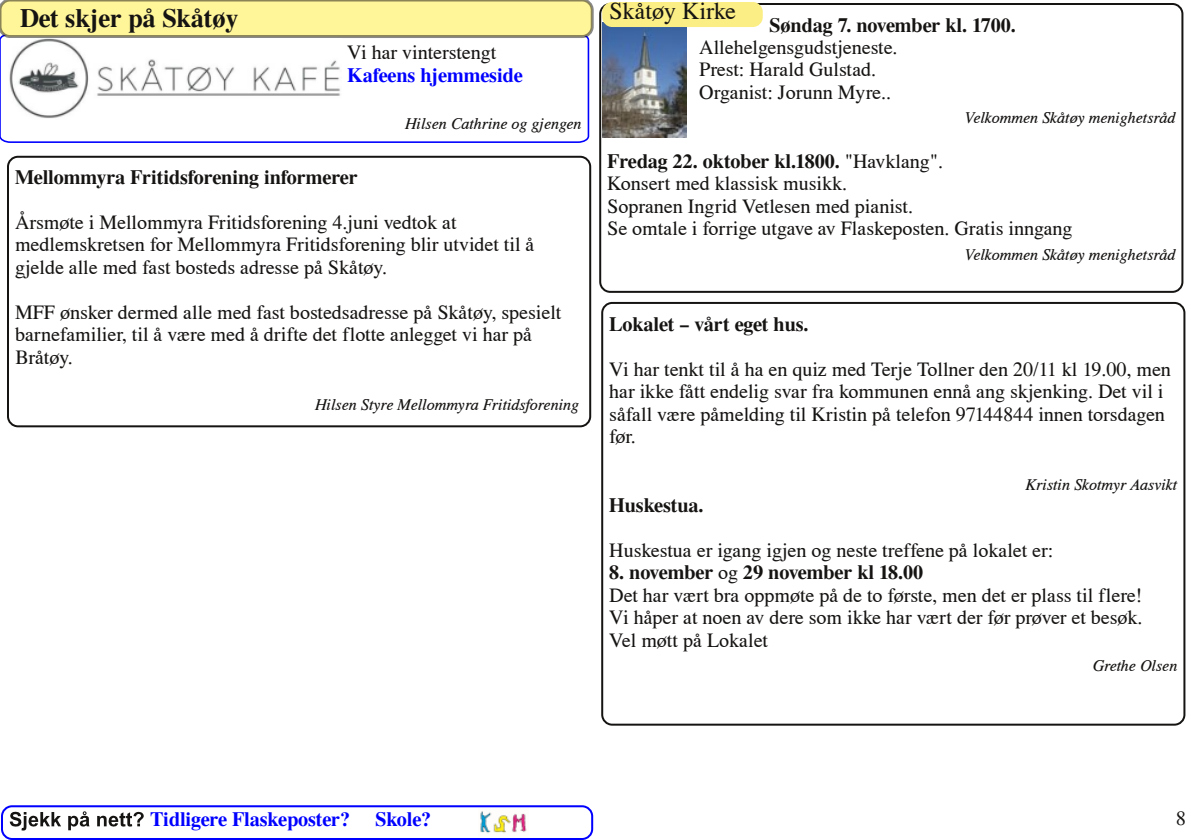
<style>
.page{position:relative;width:1191px;height:840px;background:#fff}
.page>*{position:absolute;margin:0;border:0;box-sizing:border-box;transform-origin:0 0}
.t1{font:500 26px "Nimbus Roman No 9";color:#161413}
.t2{font:24px "Nimbus Roman No 9";color:#161413}
.t3{font:20px/22.4px "Nimbus Roman No 9";color:#161413}
.t4{font:500 20px "Nimbus Roman No 9";color:#161413}
.t5{font:500 20px "Nimbus Roman No 9";color:#00f}
.t6{font:italic 16px "Nimbus Roman No 9";color:#161413}
.s1{font-weight:500}
</style>
<div class="page">
<div style="left:599px;top:3px;width:584px;height:290px;border:2px solid #161413;border-radius:10px"></div>
<img style="left:602px;top:22px;width:84px;height:115px">
<div style="left:602px;top:2px;width:160px;height:25px;background:#fbee84;border-radius:10px"></div>
<svg style="left:0;top:38px;width:590px;height:105px"></svg>
<svg style="left:0;top:0;width:594px;height:38px;background:#f0e793"></svg>
<svg style="left:10px;top:811px;width:51px;height:19px"></svg>
<svg style="left:68px;top:811px;width:21px;height:18px"></svg>
<svg style="left:97px;top:811px;width:47px;height:15px"></svg>
<div style="left:1px;top:804px;width:592px;height:35px;border:2px solid #00f;border-radius:10px"></div>
<img style="left:478px;top:807px;width:50px;height:30px">
<div style="left:601px;top:302px;width:584px;height:423px;border:2px solid #161413;border-radius:10px"></div>
<img style="left:8px;top:38px;width:333px;height:81px">
<div style="left:7px;top:156px;width:584px;height:271px;border:2px solid #161413;border-radius:10px"></div>
<h1 class="t1" style="left:20px;top:2px;width:220px">Det skjer på Skåtøy</h1>
<p class="t3" style="left:347px;top:41px;width:151px">Vi har vinterstengt</p>
<p class="t5" style="left:347px;top:63px;width:177px">Kafeens hjemmeside</p>
<p class="t6" style="left:405px;top:113px;width:178px">Hilsen Cathrine og gjengen</p>
<p class="t4" style="left:15px;top:165px;width:344px">Mellommyra Fritidsforening informerer</p>
<p class="t3" style="left:15px;top:210px;width:521px">Årsmøte i Mellommyra Fritidsforening 4.juni vedtok at medlemskretsen for Mellommyra Fritidsforening blir utvidet til å gjelde alle med fast bosteds adresse på Skåtøy.</p>
<p class="t3" style="left:15px;top:300px;width:548px">MFF ønsker dermed alle med fast bostedsadresse på Skåtøy, spesielt barnefamilier, til å være med å drifte det flotte anlegget vi har på<br>Bråtøy.</p>
<p class="t6" style="left:315px;top:395px;width:266px">Hilsen Styre Mellommyra Fritidsforening</p>
<p class="t2" style="left:609px;top:-5px;width:128px">Skåtøy Kirke</p>
<p class="t4" style="left:769px;top:12px;width:248px">Søndag 7. november kl. 1700.</p>
<p class="t3" style="left:699px;top:35px;width:200px">Allehelgensgudstjeneste.<br>Prest: Harald Gulstad.<br>Organist: Jorunn Myre..</p>
<p class="t6" style="left:964px;top:108px;width:212px">Velkommen Skåtøy menighetsråd</p>
<p class="t3" style="left:607px;top:149px;width:467px"><span class="s1">Fredag 22. oktober kl.1800.</span> "Havklang".<br>Konsert med klassisk musikk.<br>Sopranen Ingrid Vetlesen med pianist.<br>Se omtale i forrige utgave av Flaskeposten. Gratis inngang</p>
<p class="t6" style="left:964px;top:244px;width:212px">Velkommen Skåtøy menighetsråd</p>
<p class="t4" style="left:609px;top:311px;width:201px">Lokalet – vårt eget hus.</p>
<p class="t3" style="left:609px;top:357px;width:563px">Vi har tenkt til å ha en quiz med Terje Tollner den 20/11 kl 19.00, men har ikke fått endelig svar fra kommunen ennå ang skjenking. Det vil i såfall være påmelding til Kristin på telefon 97144844 innen torsdagen før.</p>
<p class="t6" style="left:1025px;top:474px;width:153px">Kristin Skotmyr Aasvikt</p>
<p class="t4" style="left:609px;top:492px;width:96px">Huskestua.</p>
<p class="t3" style="left:609px;top:538px;width:445px">Huskestua er igang igjen og neste treffene på lokalet er:</p>
<p class="t3" style="left:609px;top:560px;width:535px"><span class="s1">8. november</span> og <span class="s1">29 november kl 18.00<br></span>Det har vært bra oppmøte på de to første, men det er plass til flere!<br>Vi håper at noen av dere som ikke har vært der før prøver et besøk.<br>Vel møtt på Lokalet</p>
<p class="t6" style="left:1092px;top:655px;width:86px">Grethe Olsen</p>
<p class="t5" style="left:150px;top:806px;width:201px">Tidligere Flaskeposter?</p>
<p class="t5" style="left:375px;top:806px;width:58px">Skole?</p>
<p class="t3" style="left:1175px;top:805px;width:11px">8</p>
</div>
